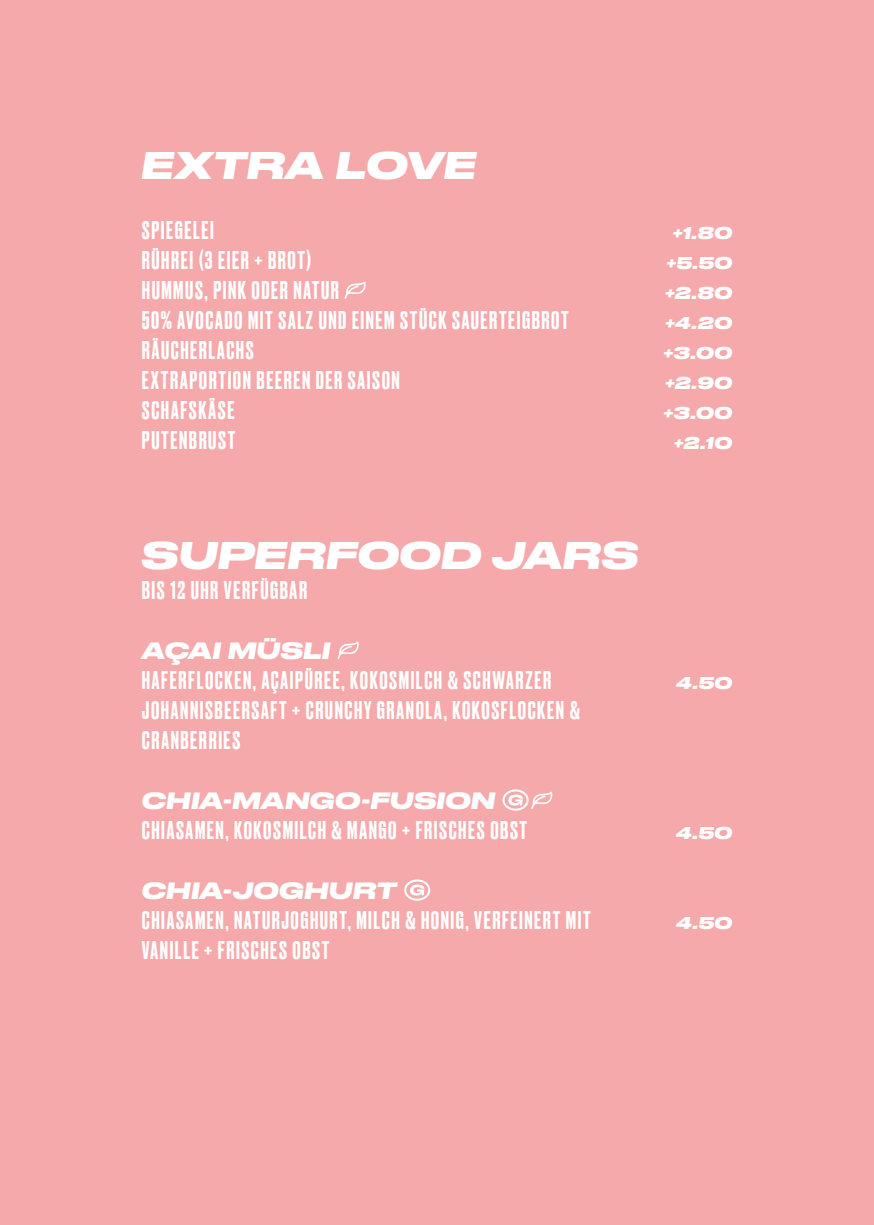
<style>
.page{position:relative;width:874px;height:1225px;background:#fff}
.page>*{position:absolute;margin:0;border:0;box-sizing:border-box;transform-origin:0 0}
.t1{font:italic 700 36px "Druk Wide TT";letter-spacing:.02em;color:#fff}
.Body{font:500 24px/30px "Druk TT";letter-spacing:.07em;color:#fff}
.t2{font:italic 700 22px "Druk Wide TT";letter-spacing:.025em;color:#fff}
.Price{font:italic 700 16px "Druk Wide TT";letter-spacing:.035em;color:#fff}
</style>
<div class="page">
<div style="left:0;top:0;width:873px;height:1225px;background:#f5a9ab"></div>
<svg style="left:344px;top:281px;width:22px;height:18px"></svg>
<svg style="left:337px;top:641px;width:22px;height:18px"></svg>
<div style="left:502px;top:789px;width:26px;height:21px;border:2px solid #fff;border-radius:50%"></div>
<svg style="left:508px;top:794px;width:14px;height:11px"></svg>
<svg style="left:531px;top:791px;width:21px;height:18px"></svg>
<div style="left:404px;top:879px;width:26px;height:21px;border:2px solid #fff;border-radius:50%"></div>
<svg style="left:410px;top:884px;width:14px;height:11px"></svg>
<p class="t1" style="left:142px;top:136px;width:335px">EXTRA LOVE</p>
<p class="Body" style="left:142px;top:214px;width:73px">SPIEGELEI</p>
<p class="Body" style="left:142px;top:244px;width:171px">RÜHREI (3 EIER + BROT)</p>
<p class="Body" style="left:142px;top:274px;width:198px">HUMMUS, PINK ODER NATUR</p>
<p class="Body" style="left:142px;top:304px;width:428px">50% AVOCADO MIT SALZ UND EINEM STÜCK SAUERTEIGBROT</p>
<p class="Body" style="left:142px;top:334px;width:113px">RÄUCHERLACHS</p>
<p class="Body" style="left:142px;top:364px;width:259px">EXTRAPORTION BEEREN DER SAISON</p>
<p class="Body" style="left:142px;top:394px;width:94px">SCHAFSKÄSE</p>
<p class="Body" style="left:142px;top:424px;width:95px">PUTENBRUST</p>
<p class="Price" style="left:672px;top:220px;width:61px">+1.80</p>
<p class="Price" style="left:666px;top:250px;width:67px">+5.50</p>
<p class="Price" style="left:664px;top:280px;width:68px">+2.80</p>
<p class="Price" style="left:664px;top:310px;width:69px">+4.20</p>
<p class="Price" style="left:663px;top:340px;width:70px">+3.00</p>
<p class="Price" style="left:664px;top:370px;width:68px">+2.90</p>
<p class="Price" style="left:663px;top:400px;width:70px">+3.00</p>
<p class="Price" style="left:673px;top:430px;width:60px">+2.10</p>
<p class="t1" style="left:142px;top:526px;width:497px">SUPERFOOD JARS</p>
<p class="Body" style="left:142px;top:574px;width:167px">BIS 12 UHR VERFÜGBAR</p>
<p class="t2" style="left:142px;top:633px;width:190px">AÇAI MÜSLI</p>
<p class="Body" style="left:142px;top:664px;width:439px">HAFERFLOCKEN, AÇAIPÜREE, KOKOSMILCH &amp; SCHWARZER<br>JOHANNISBEERSAFT + CRUNCHY GRANOLA, KOKOSFLOCKEN &amp;<br>CRANBERRIES</p>
<p class="t2" style="left:142px;top:783px;width:354px">CHIA-MANGO-FUSION</p>
<p class="Body" style="left:142px;top:814px;width:386px">CHIASAMEN, KOKOSMILCH &amp; MANGO + FRISCHES OBST</p>
<p class="t2" style="left:142px;top:873px;width:256px">CHIA-JOGHURT</p>
<p class="Body" style="left:142px;top:904px;width:450px">CHIASAMEN, NATURJOGHURT, MILCH &amp; HONIG, VERFEINERT MIT</p>
<p class="Body" style="left:142px;top:934px;width:189px">VANILLE + FRISCHES OBST</p>
<p class="Price" style="left:676px;top:670px;width:57px">4.50</p>
<p class="Price" style="left:676px;top:820px;width:57px">4.50</p>
<p class="Price" style="left:676px;top:910px;width:57px">4.50</p>
</div>
